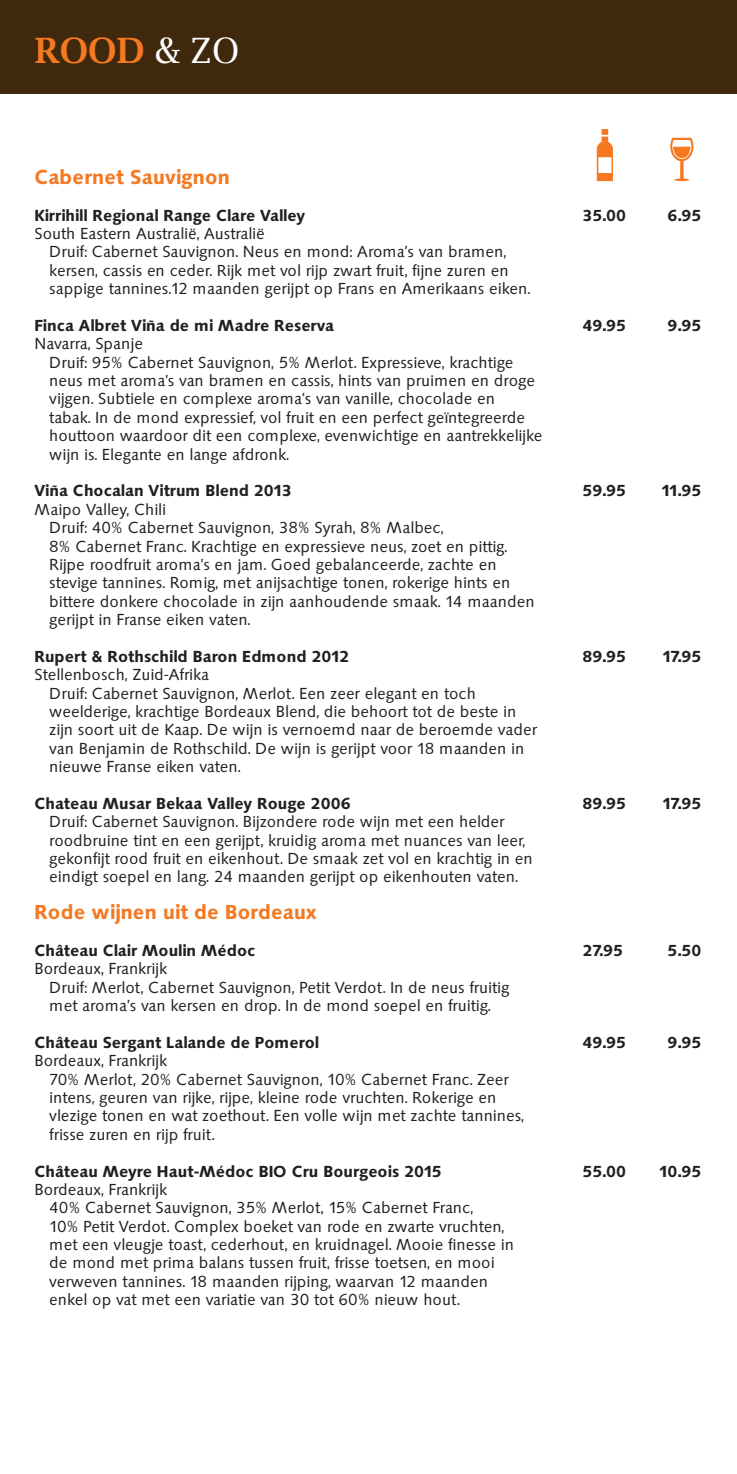
<style>
.page{position:relative;width:737px;height:1474px;background:#fff}
.page>*{position:absolute;margin:0;border:0;box-sizing:border-box;transform-origin:0 0}
.Kop{font:600 35px "Lucida Bright";color:#f47921}
.Soort{font:700 21px "Saxony Serial";color:#f47921}
.Normaal{font:16.62px "Saxony Serial";color:#231f20}
.Wijn{font:700 16.62px "Saxony Serial";color:#231f20}
.s1{font-weight:400;color:#fff}
</style>
<div class="page">
<div style="left:0;top:0;width:737px;height:94px;background:#40280c"></div>
<svg style="left:670px;top:138px;width:23px;height:43px"></svg>
<svg style="left:597px;top:129px;width:16px;height:52px"></svg>
<p class="Kop" style="left:35px;top:31px;width:206px">ROOD <span class="s1">&amp; ZO</span></p>
<p class="Soort" style="left:35px;top:165px;width:197px">Cabernet Sauvignon</p>
<p class="Wijn" style="left:35px;top:206px;width:272px">Kirrihill Regional Range Clare Valley</p>
<p class="Wijn" style="left:582px;top:206px;width:45px">35.00</p>
<p class="Wijn" style="left:668px;top:206px;width:35px">6.95</p>
<p class="Normaal" style="left:35px;top:224px;width:232px">South Eastern Australië, Australië</p>
<p class="Normaal" style="left:50px;top:243px;width:458px">Druif: Cabernet Sauvignon. Neus en mond: Aroma’s van bramen,</p>
<p class="Normaal" style="left:50px;top:261px;width:461px">kersen, cassis en ceder. Rijk met vol rijp zwart fruit, fijne zuren en</p>
<p class="Normaal" style="left:50px;top:279px;width:482px">sappige tannines.12 maanden gerijpt op Frans en Amerikaans eiken.</p>
<p class="Wijn" style="left:35px;top:316px;width:301px">Finca Albret Viña de mi Madre Reserva</p>
<p class="Wijn" style="left:582px;top:316px;width:45px">49.95</p>
<p class="Wijn" style="left:668px;top:316px;width:35px">9.95</p>
<p class="Normaal" style="left:35px;top:334px;width:110px">Navarra, Spanje</p>
<p class="Normaal" style="left:50px;top:353px;width:466px">Druif: 95% Cabernet Sauvignon, 5% Merlot. Expressieve, krachtige</p>
<p class="Normaal" style="left:50px;top:371px;width:487px">neus met aroma’s van bramen en cassis, hints van pruimen en droge</p>
<p class="Normaal" style="left:50px;top:390px;width:447px">vijgen. Subtiele en complexe aroma’s van vanille, chocolade en</p>
<p class="Normaal" style="left:50px;top:408px;width:477px">tabak. In de mond expressief, vol fruit en een perfect geïntegreerde</p>
<p class="Normaal" style="left:50px;top:426px;width:495px">houttoon waardoor dit een complexe, evenwichtige en aantrekkelijke</p>
<p class="Normaal" style="left:50px;top:445px;width:241px">wijn is. Elegante en lange afdronk.</p>
<p class="Wijn" style="left:35px;top:481px;width:259px">Viña Chocalan Vitrum Blend 2013</p>
<p class="Wijn" style="left:582px;top:481px;width:45px">59.95</p>
<p class="Wijn" style="left:662px;top:481px;width:41px">11.95</p>
<p class="Normaal" style="left:35px;top:500px;width:133px">Maipo Valley, Chili</p>
<p class="Normaal" style="left:50px;top:518px;width:395px">Druif: 40% Cabernet Sauvignon, 38% Syrah, 8% Malbec,</p>
<p class="Normaal" style="left:50px;top:537px;width:459px">8% Cabernet Franc. Krachtige en expressieve neus, zoet en pittig.</p>
<p class="Normaal" style="left:50px;top:555px;width:449px">Rijpe roodfruit aroma’s en jam. Goed gebalanceerde, zachte en</p>
<p class="Normaal" style="left:50px;top:573px;width:462px">stevige tannines. Romig, met anijsachtige tonen, rokerige hints en</p>
<p class="Normaal" style="left:50px;top:592px;width:487px">bittere donkere chocolade in zijn aanhoudende smaak. 14 maanden</p>
<p class="Normaal" style="left:50px;top:610px;width:202px">gerijpt in Franse eiken vaten.</p>
<p class="Wijn" style="left:35px;top:647px;width:316px">Rupert &amp; Rothschild Baron Edmond 2012</p>
<p class="Wijn" style="left:582px;top:647px;width:45px">89.95</p>
<p class="Wijn" style="left:663px;top:647px;width:40px">17.95</p>
<p class="Normaal" style="left:35px;top:665px;width:176px">Stellenbosch, Zuid-Afrika</p>
<p class="Normaal" style="left:50px;top:684px;width:428px">Druif: Cabernet Sauvignon, Merlot. Een zeer elegant en toch</p>
<p class="Normaal" style="left:50px;top:702px;width:468px">weelderige, krachtige Bordeaux Blend, die behoort tot de beste in</p>
<p class="Normaal" style="left:50px;top:720px;width:489px">zijn soort uit de Kaap. De wijn is vernoemd naar de beroemde vader</p>
<p class="Normaal" style="left:50px;top:739px;width:476px">van Benjamin de Rothschild. De wijn is gerijpt voor 18 maanden in</p>
<p class="Normaal" style="left:50px;top:757px;width:192px">nieuwe Franse eiken vaten.</p>
<p class="Wijn" style="left:35px;top:794px;width:318px">Chateau Musar Bekaa Valley Rouge 2006</p>
<p class="Wijn" style="left:582px;top:794px;width:45px">89.95</p>
<p class="Wijn" style="left:663px;top:794px;width:40px">17.95</p>
<p class="Normaal" style="left:50px;top:812px;width:456px">Druif: Cabernet Sauvignon. Bijzondere rode wijn met een helder</p>
<p class="Normaal" style="left:50px;top:831px;width:477px">roodbruine tint en een gerijpt, kruidig aroma met nuances van leer,</p>
<p class="Normaal" style="left:50px;top:849px;width:485px">gekonfijt rood fruit en eikenhout. De smaak zet vol en krachtig in en</p>
<p class="Normaal" style="left:50px;top:867px;width:470px">eindigt soepel en lang. 24 maanden gerijpt op eikenhouten vaten.</p>
<p class="Soort" style="left:35px;top:900px;width:284px">Rode wijnen uit de Bordeaux</p>
<p class="Wijn" style="left:35px;top:941px;width:223px">Château Clair Moulin Médoc</p>
<p class="Wijn" style="left:582px;top:941px;width:42px">27.95</p>
<p class="Wijn" style="left:668px;top:941px;width:35px">5.50</p>
<p class="Normaal" style="left:35px;top:959px;width:134px">Bordeaux, Frankrijk</p>
<p class="Normaal" style="left:50px;top:978px;width:461px">Druif: Merlot, Cabernet Sauvignon, Petit Verdot. In de neus fruitig</p>
<p class="Normaal" style="left:50px;top:996px;width:443px">met aroma’s van kersen en drop. In de mond soepel en fruitig.</p>
<p class="Wijn" style="left:35px;top:1033px;width:286px">Château Sergant Lalande de Pomerol</p>
<p class="Wijn" style="left:582px;top:1033px;width:45px">49.95</p>
<p class="Wijn" style="left:668px;top:1033px;width:35px">9.95</p>
<p class="Normaal" style="left:35px;top:1051px;width:134px">Bordeaux, Frankrijk</p>
<p class="Normaal" style="left:50px;top:1069px;width:461px">70% Merlot, 20% Cabernet Sauvignon, 10% Cabernet Franc. Zeer</p>
<p class="Normaal" style="left:50px;top:1088px;width:449px">intens, geuren van rijke, rijpe, kleine rode vruchten. Rokerige en</p>
<p class="Normaal" style="left:50px;top:1106px;width:476px">vlezige tonen en wat zoethout. Een volle wijn met zachte tannines,</p>
<p class="Normaal" style="left:50px;top:1125px;width:166px">frisse zuren en rijp fruit.</p>
<p class="Wijn" style="left:35px;top:1161px;width:409px">Château Meyre Haut-Médoc BIO Cru Bourgeois 2015</p>
<p class="Wijn" style="left:582px;top:1161px;width:45px">55.00</p>
<p class="Wijn" style="left:659px;top:1161px;width:44px">10.95</p>
<p class="Normaal" style="left:35px;top:1180px;width:134px">Bordeaux, Frankrijk</p>
<p class="Normaal" style="left:50px;top:1198px;width:425px">40% Cabernet Sauvignon, 35% Merlot, 15% Cabernet Franc,</p>
<p class="Normaal" style="left:50px;top:1216px;width:456px">10% Petit Verdot. Complex boeket van rode en zwarte vruchten,</p>
<p class="Normaal" style="left:50px;top:1235px;width:466px">met een vleugje toast, cederhout, en kruidnagel. Mooie finesse in</p>
<p class="Normaal" style="left:50px;top:1253px;width:447px">de mond met prima balans tussen fruit, frisse toetsen, en mooi</p>
<p class="Normaal" style="left:50px;top:1272px;width:440px">verweven tannines. 18 maanden rijping, waarvan 12 maanden</p>
<p class="Normaal" style="left:50px;top:1290px;width:412px">enkel op vat met een variatie van 30 tot 60% nieuw hout.</p>
</div>
